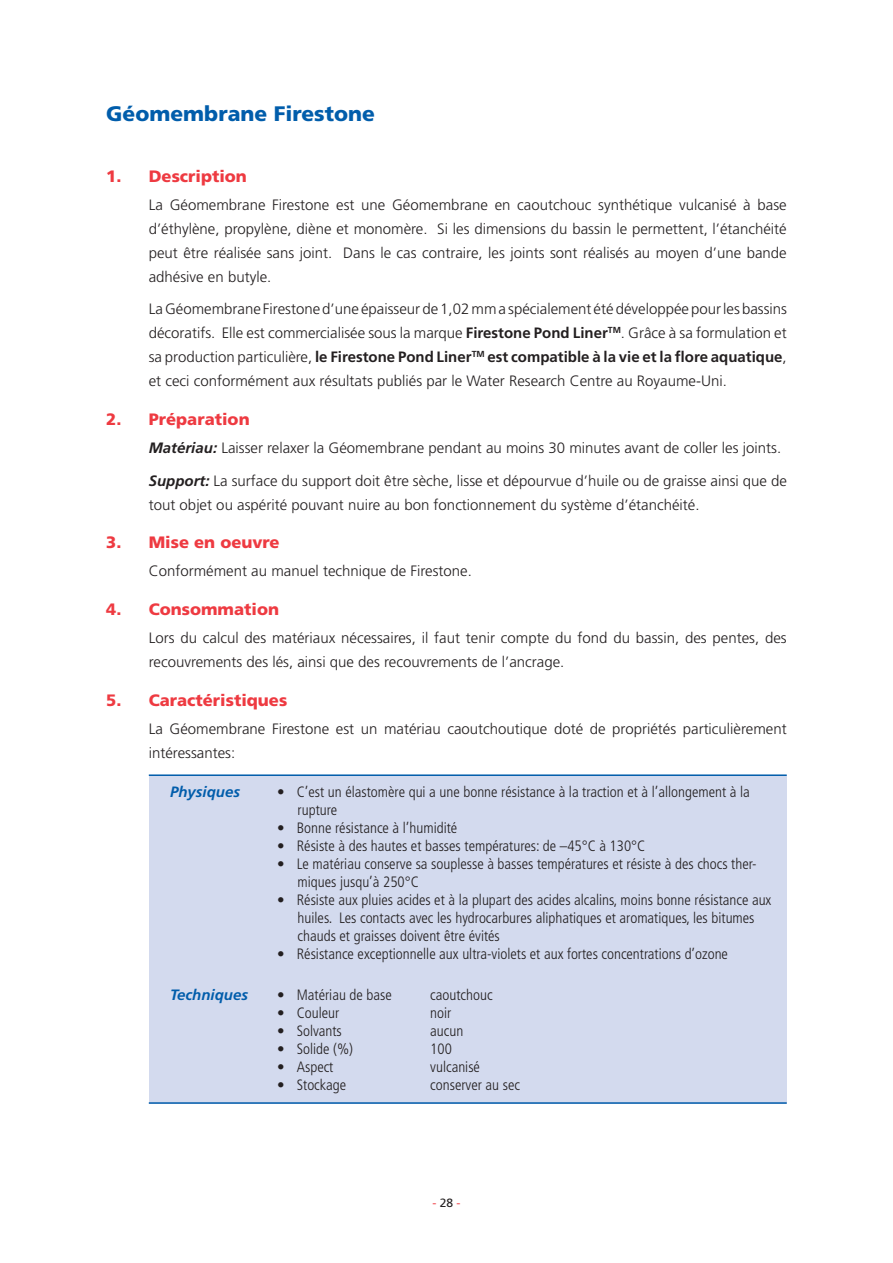
<style>
.page{position:relative;width:893px;height:1263px;background:#fff}
.page>*{position:absolute;margin:0;border:0;box-sizing:border-box;transform-origin:0 0}
.t1{font:900 21px "Frutiger";color:#015dab}
.t2{font:900 16.5px "Frutiger";color:#ee3a41}
.t3{font:300 15px/24px "Frutiger";color:#231f20}
.t4{font:300 condensed 15px/18px "Frutiger";color:#231f20}
.t5{font:italic 700 15px "Frutiger";color:#015dab}
.t6{font:12px "Frutiger";color:#ee3a41}
.s1{font-weight:700}
.s2{font-weight:700;font-style:italic}
.s3{color:#231f20}
</style>
<div class="page">
<div style="left:149px;top:775px;width:638px;height:329px;background:#d3daee"></div>
<hr style="left:149px;top:774px;width:638px;height:2px;background:#015dab">
<hr style="left:149px;top:1102px;width:638px;height:2px;background:#015dab">
<h1 class="t1" style="left:106px;top:101px;width:270px">Géomembrane Firestone</h1>
<p class="t2" style="left:106px;top:166px;width:142px">1. Description</p>
<p class="t3" style="left:149px;top:193px;width:639px;text-align:justify">La Géomembrane Firestone est une Géomembrane en caoutchouc synthétique vulcanisé à base d’éthylène, propylène, diène et monomère. Si les dimensions du bassin le permettent, l’étanchéité peut être réalisée sans joint. Dans le cas contraire, les joints sont réalisés au moyen d’une bande adhésive en butyle.</p>
<p class="t3" style="left:149px;top:297px;width:640px;text-align:justify">La Géomembrane Firestone d’une épaisseur de 1,02 mm a spécialement été développée pour les bassins décoratifs. Elle est commercialisée sous la marque <span class="s1">Firestone Pond Liner</span><sup>TM</sup>. Grâce à sa formulation et sa production particulière, <span class="s1">le Firestone Pond Liner</span><sup>TM</sup> <span class="s1">est compatible à la vie et la flore aquatique</span>, et ceci conformément aux résultats publiés par le Water Research Centre au Royaume-Uni.</p>
<p class="t2" style="left:106px;top:409px;width:145px">2. Préparation</p>
<p class="t3" style="left:149px;top:432px;width:639px;line-height:32.5px"><span class="s2">Matériau:</span> Laisser relaxer la Géomembrane pendant au moins 30 minutes avant de coller les joints.<br><span class="s2">Support:</span> La surface du support doit être sèche, lisse et dépourvue d’huile ou de graisse ainsi que de</p>
<p class="t3" style="left:149px;top:492px;width:552px">tout objet ou aspérité pouvant nuire au bon fonctionnement du système d’étanchéité.</p>
<p class="t2" style="left:106px;top:532px;width:175px">3. Mise en oeuvre</p>
<p class="t3" style="left:149px;top:559px;width:325px">Conformément au manuel technique de Firestone.</p>
<p class="t2" style="left:106px;top:599px;width:174px">4. Consommation</p>
<p class="t3" style="left:149px;top:626px;width:639px">Lors du calcul des matériaux nécessaires, il faut tenir compte du fond du bassin, des pentes, des recouvrements des lés, ainsi que des recouvrements de l’ancrage.</p>
<p class="t2" style="left:106px;top:690px;width:182px">5. Caractéristiques</p>
<p class="t3" style="left:149px;top:717px;width:639px">La Géomembrane Firestone est un matériau caoutchoutique doté de propriétés particulièrement intéressantes:</p>
<p class="t5" style="left:170px;top:783px;width:72px">Physiques</p>
<p class="t4" style="left:298px;top:783px;width:454px;text-indent:-20px">• C’est un élastomère qui a une bonne résistance à la traction et à l’allongement à la rupture</p>
<p class="t4" style="left:277px;top:819px;width:182px">• Bonne résistance à l’humidité</p>
<p class="t4" style="left:277px;top:837px;width:369px">• Résiste à des hautes et basses températures: de –45°C à 130°C</p>
<p class="t4" style="left:298px;top:855px;width:461px;text-indent:-20px">• Le matériau conserve sa souplesse à basses températures et résiste à des chocs ther&shy;miques jusqu’à 250°C</p>
<p class="t4" style="left:298px;top:891px;width:475px;text-indent:-20px">• Résiste aux pluies acides et à la plupart des acides alcalins, moins bonne résistance aux huiles. Les contacts avec les hydrocarbures aliphatiques et aromatiques, les bitumes chauds et graisses doivent être évités</p>
<p class="t4" style="left:277px;top:945px;width:452px">• Résistance exceptionnelle aux ultra-violets et aux fortes concentrations d’ozone</p>
<p class="t5" style="left:170px;top:985px;width:80px">Techniques</p>
<p class="t4" style="left:277px;top:985px;width:116px">• Matériau de base</p>
<p class="t4" style="left:430px;top:985px;width:64px">caoutchouc</p>
<p class="t4" style="left:277px;top:1003px;width:64px">• Couleur</p>
<p class="t4" style="left:430px;top:1003px;width:23px">noir</p>
<p class="t4" style="left:277px;top:1021px;width:66px">• Solvants</p>
<p class="t4" style="left:430px;top:1021px;width:35px">aucun</p>
<p class="t4" style="left:277px;top:1039px;width:77px">• Solide (%)</p>
<p class="t4" style="left:430px;top:1039px;width:23px">100</p>
<p class="t4" style="left:277px;top:1057px;width:58px">• Aspect</p>
<p class="t4" style="left:430px;top:1057px;width:51px">vulcanisé</p>
<p class="t4" style="left:277px;top:1075px;width:70px">• Stockage</p>
<p class="t4" style="left:430px;top:1075px;width:91px">conserver au sec</p>
<p class="t6" style="left:432px;top:1195px;width:30px">- <span class="s3">28</span> -</p>
</div>
